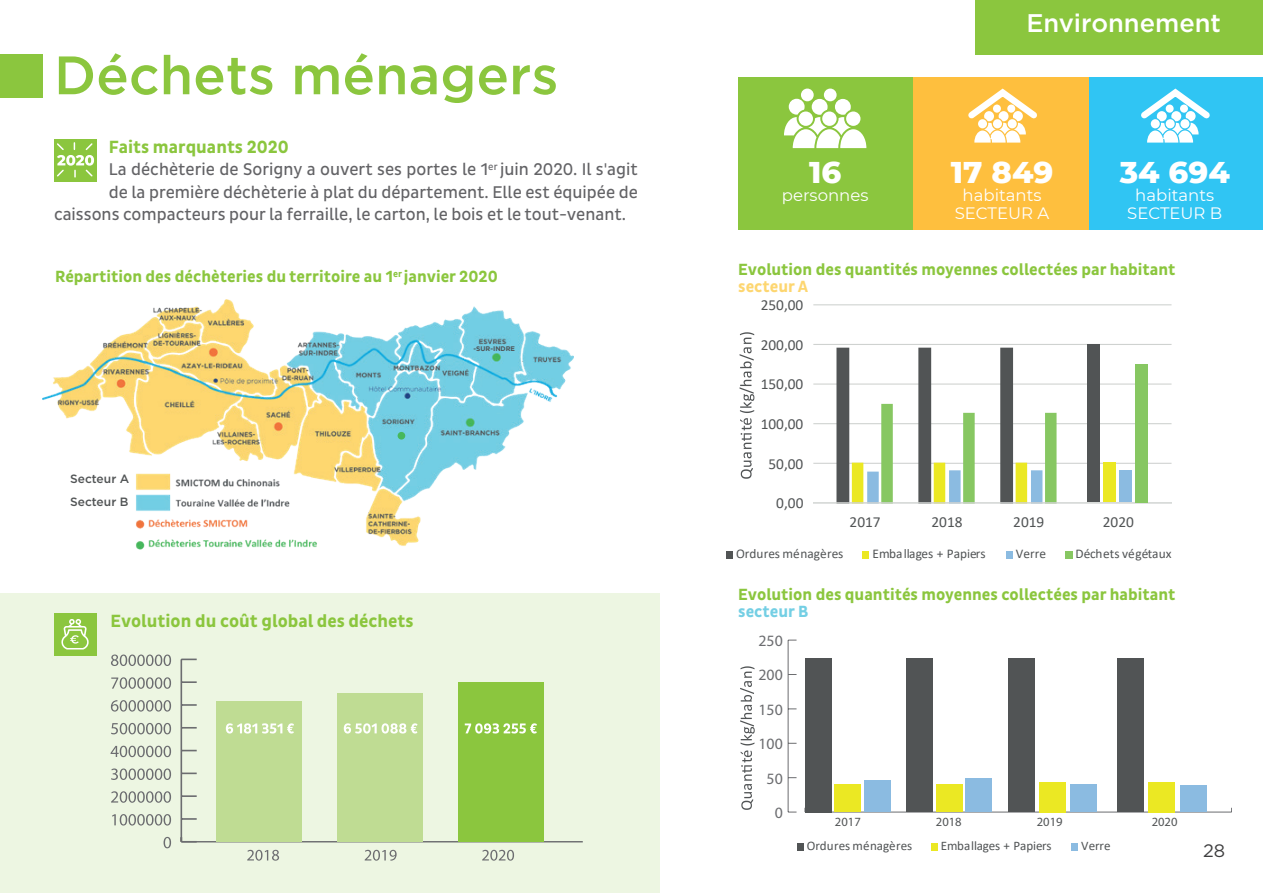
<style>
.page{position:relative;width:1263px;height:893px;background:#fff}
.page>*{position:absolute;margin:0;border:0;box-sizing:border-box;transform-origin:0 0}
.t1{font:500 54px "Gotham";color:#8bc63e}
.t2{font:800 30.6px "Montserrat";color:#fff}
.t3{font:500 25.5px "Gotham";color:#fff}
.t4{font:700 18px "Pluto Sans Cond";color:#8bc63e}
.t5{font:18px "Gotham";color:#3e3e3f}
.t6{font:17.25px "Pluto Sans Cond";color:#636366}
.t7{font:700 16.5px "Pluto Sans Cond";color:#8bc63e}
.t8{font:16.5px/18px "Montserrat";color:#fff;text-align:center}
.t9{font:700 16.5px "Pluto Sans Cond";color:#fdd670}
.t10{font:700 16.5px "Pluto Sans Cond";color:#74cfe4}
.t11{font:15.75px "Myriad Pro";color:#6c6d70}
.t12{font:15.3px "Calibri";color:#515455}
.t13{font:13.35px "Calibri";color:#515455}
.t14{font:13.05px "Calibri";color:#515455}
.t15{font:12.6px "Myriad Pro";color:#515455}
.t16{font:500 12px/23.2px "Gotham";color:#515455}
.t17{font:700 6.6px "Gotham";color:#505457}
</style>
<div class="page">
<div style="left:976px;top:0;width:287px;height:54px;background:#8bc63e"></div>
<div style="left:0;top:54px;width:43px;height:44px;background:#8bc63e"></div>
<div style="left:738px;top:77px;width:175px;height:152px;background:#8bc63e"></div>
<svg style="left:784px;top:99px;width:82px;height:49px"></svg>
<div style="left:801px;top:89px;width:13px;height:12px;background:#fff;border-radius:50%"></div>
<div style="left:824px;top:89px;width:13px;height:12px;background:#fff;border-radius:50%"></div>
<div style="left:1088px;top:77px;width:175px;height:152px;background:#30c5f3"></div>
<svg style="left:1141px;top:88px;width:69px;height:55px"></svg>
<div style="left:913px;top:77px;width:175px;height:152px;background:#febf3e"></div>
<svg style="left:968px;top:88px;width:69px;height:55px"></svg>
<div style="left:0;top:593px;width:659px;height:300px;background:#edf6e2"></div>
<div style="left:54px;top:613px;width:42px;height:42px;background:#8bc63e"></div>
<svg style="left:61px;top:619px;width:28px;height:30px"></svg>
<img style="left:43px;top:299px;width:530px;height:251px">
<div style="left:398px;top:432px;width:7px;height:8px;background:#46b85c;border-radius:50%"></div>
<div style="left:54px;top:139px;width:42px;height:42px;background:#8bc63e"></div>
<svg style="left:57px;top:142px;width:37px;height:36px"></svg>
<svg style="left:726px;top:304px;width:446px;height:255px"></svg>
<div style="left:1087px;top:344px;width:13px;height:158px;background:#515455"></div>
<div style="left:1103px;top:463px;width:13px;height:39px;background:#ebe823"></div>
<div style="left:1119px;top:470px;width:13px;height:32px;background:#8bbbe1"></div>
<div style="left:1135px;top:364px;width:12px;height:138px;background:#87c762"></div>
<svg style="left:740px;top:666px;width:15px;height:144px"></svg>
<svg style="left:797px;top:843px;width:281px;height:8px"></svg>
<hr style="left:805px;top:811px;width:426px;height:2px;background:#6c6d70">
<hr style="left:788px;top:640px;width:1px;height:172px;background:#6c6d70">
<div style="left:1070px;top:784px;width:27px;height:28px;background:#8bbbe1"></div>
<div style="left:1039px;top:782px;width:27px;height:30px;background:#ebe823"></div>
<div style="left:1008px;top:658px;width:27px;height:154px;background:#515455"></div>
<div style="left:1180px;top:785px;width:27px;height:27px;background:#8bbbe1"></div>
<div style="left:1148px;top:782px;width:27px;height:30px;background:#ebe823"></div>
<div style="left:1117px;top:658px;width:27px;height:154px;background:#515455"></div>
<div style="left:964px;top:779px;width:27px;height:33px;background:#8bbbe1"></div>
<div style="left:936px;top:784px;width:27px;height:28px;background:#ebe823"></div>
<div style="left:906px;top:659px;width:27px;height:153px;background:#515455"></div>
<div style="left:864px;top:780px;width:27px;height:32px;background:#8bbbe1"></div>
<div style="left:834px;top:784px;width:27px;height:28px;background:#ebe823"></div>
<div style="left:804px;top:658px;width:27px;height:154px;background:#515455"></div>
<hr style="left:181px;top:841px;width:402px;height:1px;background:#6c6d70">
<svg style="left:164px;top:837px;width:7px;height:11px"></svg>
<svg style="left:112px;top:814px;width:59px;height:11px"></svg>
<svg style="left:111px;top:791px;width:60px;height:12px"></svg>
<svg style="left:111px;top:768px;width:60px;height:12px"></svg>
<svg style="left:111px;top:746px;width:60px;height:11px"></svg>
<svg style="left:111px;top:723px;width:60px;height:11px"></svg>
<svg style="left:111px;top:700px;width:60px;height:12px"></svg>
<svg style="left:111px;top:677px;width:60px;height:12px"></svg>
<svg style="left:111px;top:654px;width:60px;height:12px"></svg>
<svg style="left:182px;top:659px;width:15px;height:1px"></svg>
<svg style="left:182px;top:681px;width:15px;height:2px"></svg>
<svg style="left:182px;top:704px;width:15px;height:2px"></svg>
<svg style="left:182px;top:727px;width:15px;height:2px"></svg>
<svg style="left:182px;top:750px;width:15px;height:1px"></svg>
<svg style="left:182px;top:772px;width:15px;height:2px"></svg>
<svg style="left:182px;top:795px;width:15px;height:2px"></svg>
<svg style="left:182px;top:818px;width:15px;height:2px"></svg>
<hr style="left:180px;top:659px;width:2px;height:183px;background:#6c6d70">
<div style="left:337px;top:693px;width:86px;height:149px;background:#bfdc93"></div>
<div style="left:458px;top:682px;width:85px;height:160px;background:#8bc63e"></div>
<div style="left:217px;top:701px;width:85px;height:141px;background:#bfdc93"></div>
<svg style="left:247px;top:850px;width:32px;height:11px"></svg>
<svg style="left:365px;top:850px;width:32px;height:11px"></svg>
<svg style="left:482px;top:850px;width:32px;height:11px"></svg>
<svg style="left:226px;top:723px;width:68px;height:10px"></svg>
<svg style="left:344px;top:723px;width:73px;height:10px"></svg>
<svg style="left:465px;top:723px;width:72px;height:10px"></svg>
<h1 class="t1" style="left:54px;top:44px;width:506px">Déchets ménagers</h1>
<p class="t4" style="left:109px;top:136px;width:182px">Faits marquants 2020</p>
<p class="t6" style="left:109px;top:160px;width:530px">La déchèterie de Sorigny a ouvert ses portes le 1<sup>er</sup> juin 2020. Il s'agit</p>
<p class="t6" style="left:109px;top:182px;width:531px">de la première déchèterie à plat du département. Elle est équipée de</p>
<p class="t6" style="left:54px;top:205px;width:573px">caissons compacteurs pour la ferraille, le carton, le bois et le tout-venant.</p>
<h2 class="t2" style="left:809px;top:149px;width:34px">16</h2>
<p class="t8" style="left:782px;top:185px;width:88px">personnes</p>
<h3 class="t3" style="left:1026px;top:8px;width:196px">Environnement</h3>
<h2 class="t2" style="left:951px;top:149px;width:104px">17 849</h2>
<p class="t8" style="left:955px;top:185px;width:96px">habitants<br>SECTEUR A</p>
<h2 class="t2" style="left:1120px;top:149px;width:112px">34 694</h2>
<p class="t8" style="left:1127px;top:185px;width:97px">habitants<br>SECTEUR B</p>
<p class="t7" style="left:55px;top:267px;width:444px">Répartition des déchèteries du territoire au 1<sup>er</sup> janvier 2020</p>
<p class="t7" style="left:738px;top:260px;width:439px">Evolution des quantités moyennes collectées par habitant</p>
<p class="t9" style="left:738px;top:277px;width:72px">secteur A</p>
<p class="t16" style="left:70px;top:467px;width:61px">Secteur A<br>Secteur B</p>
<p class="t4" style="left:111px;top:611px;width:305px">Evolution du coût global des déchets</p>
<p class="t17" style="left:473px;top:345px;width:43px">-SUR-INDRE</p>
<p class="t12" style="left:761px;top:294px;width:44px">250,00</p>
<p class="t12" style="left:761px;top:334px;width:44px">200,00</p>
<p class="t12" style="left:761px;top:373px;width:44px">150,00</p>
<p class="t12" style="left:761px;top:413px;width:44px">100,00</p>
<p class="t12" style="left:768px;top:453px;width:36px">50,00</p>
<p class="t12" style="left:776px;top:493px;width:29px">0,00</p>
<p class="t12" style="left:849px;top:511px;width:33px">2017</p>
<p class="t12" style="left:931px;top:511px;width:33px">2018</p>
<p class="t12" style="left:1013px;top:511px;width:32px">2019</p>
<p class="t12" style="left:1103px;top:511px;width:33px">2020</p>
<p class="t13" style="left:736px;top:544px;width:109px">Ordures ménagères</p>
<p class="t13" style="left:873px;top:544px;width:115px">Emballages + Papiers</p>
<p class="t13" style="left:1016px;top:544px;width:32px">Verre</p>
<p class="t13" style="left:1075px;top:544px;width:98px">Déchets végétaux</p>
<p class="t7" style="left:738px;top:585px;width:439px">Evolution des quantités moyennes collectées par habitant</p>
<p class="t10" style="left:738px;top:602px;width:72px">secteur B</p>
<p class="t11" style="left:758px;top:631px;width:26px">250</p>
<p class="t11" style="left:758px;top:665px;width:26px">200</p>
<p class="t11" style="left:758px;top:700px;width:26px">150</p>
<p class="t11" style="left:758px;top:734px;width:26px">100</p>
<p class="t11" style="left:767px;top:769px;width:18px">50</p>
<p class="t11" style="left:775px;top:803px;width:10px">0</p>
<p class="t15" style="left:835px;top:814px;width:27px">2017</p>
<p class="t15" style="left:936px;top:814px;width:27px">2018</p>
<p class="t15" style="left:1037px;top:814px;width:27px">2019</p>
<p class="t15" style="left:1152px;top:814px;width:27px">2020</p>
<p class="t14" style="left:807px;top:836px;width:107px">Ordures ménagères</p>
<p class="t14" style="left:941px;top:836px;width:112px">Emballages + Papiers</p>
<p class="t14" style="left:1081px;top:836px;width:31px">Verre</p>
<p class="t5" style="left:1203px;top:840px;width:24px">28</p>
</div>
